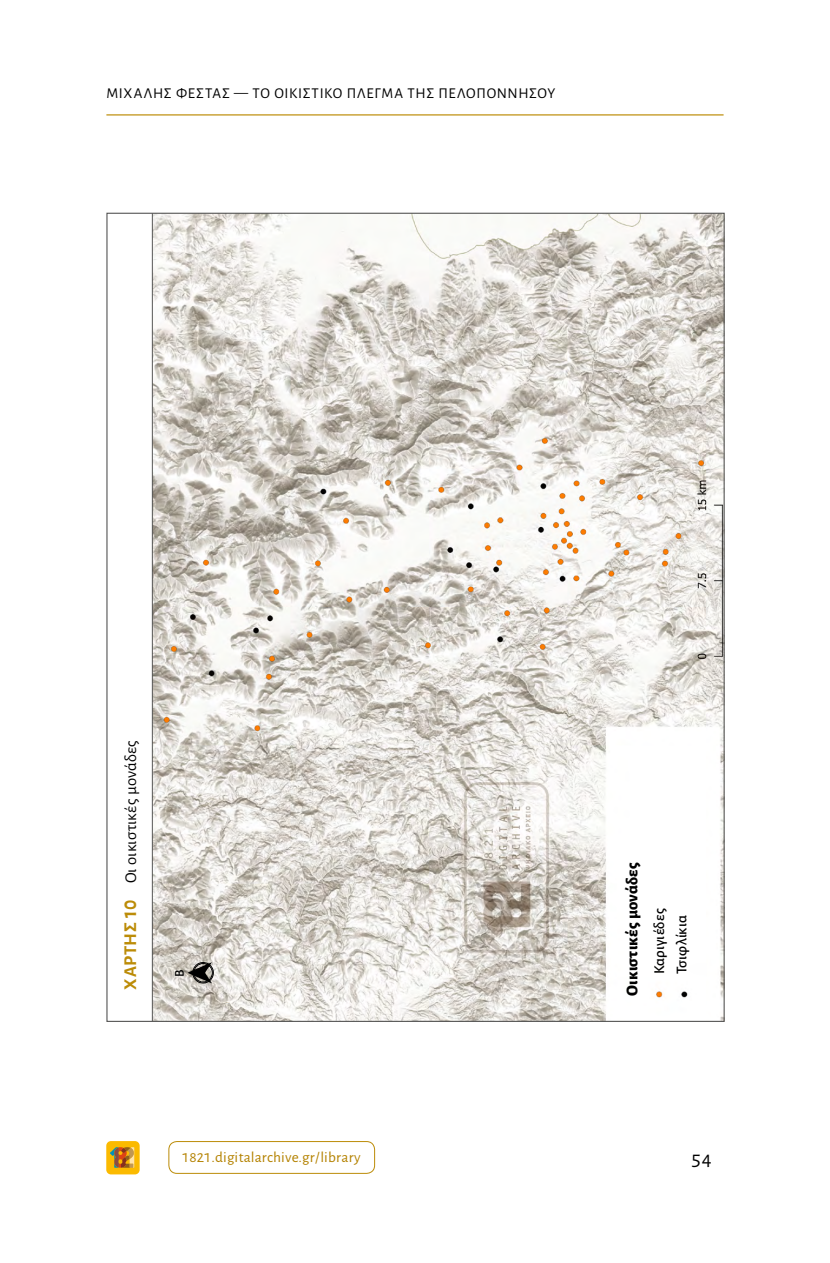
<style>
.page{position:relative;width:830px;height:1263px;background:#fff}
.page>*{position:absolute;margin:0;border:0;box-sizing:border-box;transform-origin:0 0}
.t1{font:21px "Alegreya Sans";color:#000}
.t2{font:16.5px "Alegreya Sans";letter-spacing:.01em;color:#000}
.t3{font:800 16.5px "Alegreya Sans";letter-spacing:.005em;color:#000}
.t4{font:15px "Alegreya Sans";letter-spacing:.045em;color:#000}
.t5{font:15px "Alegreya Sans";letter-spacing:.01em;color:#b48200}
.t6{font:500 15px/22.5px "Alegreya Sans";letter-spacing:.01em;color:#000}
.t7{font:500 13.5px "Alegreya Sans";color:#000}
.s1{font-weight:700;font-size:18px;color:#bc8c08}
.s2{font-weight:700;font-size:19.5px;color:#bc8c08}
</style>
<div class="page">
<hr style="left:106px;top:114px;width:617px;height:2px;background:#bc8c08">
<div style="left:106px;top:1141px;width:34px;height:33px;background:#fbba00;border-radius:5px"></div>
<svg style="left:110px;top:1147px;width:24px;height:21px"></svg>
<div style="left:168px;top:1141px;width:207px;height:33px;border:1px solid #bc8c08;border-radius:8px"></div>
<img style="left:153px;top:215px;width:569px;height:805px">
<div style="left:192px;top:962px;width:22px;height:21px;border:1px solid #000;border-radius:50%"></div>
<svg style="left:187px;top:962px;width:25px;height:21px"></svg>
<hr style="left:152px;top:213px;width:1px;height:808px;background:#575756">
<p class="t4" style="left:106px;top:83px;width:450px">ΜΙΧΑΛΗΣ ΦΕΣΤΑΣ — ΤΟ ΟΙΚΙΣΤΙΚΌ ΠΛΈΓΜΑ ΤΗΣ ΠΕΛΟΠΟΝΝΉΣΟΥ</p>
<p class="t2" style="left:119px;top:989px;width:251px;rotate:-90deg"><span class="s1">ΧΆΡΤΗΣ</span> <span class="s2">10</span> Οι οικιστικές μονάδες</p>
<p class="t7" style="left:170px;top:976px;width:9px;rotate:-90deg">B</p>
<p class="t5" style="left:182px;top:1147px;width:180px">1821.digitalarchive.gr/library</p>
<p class="t3" style="left:619px;top:996px;width:135px;rotate:-90deg">Οικιστικές μονάδες</p>
<p class="t6" style="left:646px;top:974px;width:68px;rotate:-90deg">Καριγιέδες<br>Τσιφλίκια</p>
<h1 class="t1" style="left:690px;top:1146px;width:22px">54</h1>
</div>
